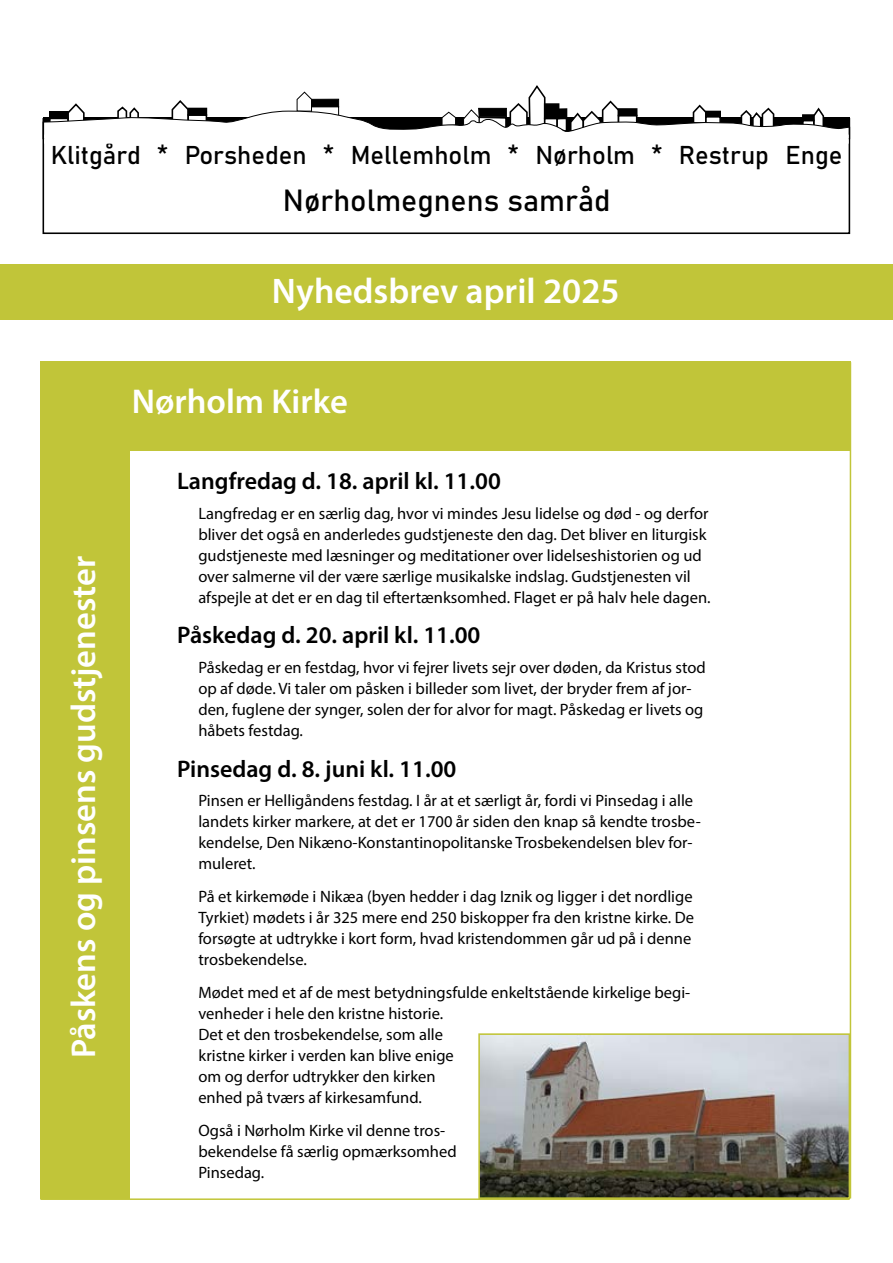
<style>
.page{position:relative;width:893px;height:1263px;background:#fff}
.page>*{position:absolute;margin:0;border:0;box-sizing:border-box;transform-origin:0 0}
.t1{font:600 35.7px "Myriad Pro";color:#fff}
.t2{font:600 34.5px "Myriad Pro";color:#fff}
.t3{font:30.15px "Bahnschrift";color:#000}
.t4{font:25.5px "Bahnschrift";color:#000}
.t5{font:600 24px "Myriad Pro";color:#000}
.t6{font:16.5px/21px "Myriad Pro";color:#000}
</style>
<div class="page">
<div style="left:0;top:264px;width:892px;height:56px;background:#c1c539"></div>
<svg style="left:42px;top:85px;width:805px;height:55px"></svg>
<div style="left:43px;top:117px;width:807px;height:117px;border:2px solid #000"></div>
<div style="left:44px;top:135px;width:805px;height:9px;background:#fff"></div>
<img style="left:481px;top:1036px;width:366px;height:160px">
<div style="left:478px;top:1033px;width:372px;height:166px;border:2px solid #c1c539"></div>
<div style="left:40px;top:432px;width:90px;height:767px;background:#c1c539"></div>
<hr style="left:850px;top:362px;width:1px;height:836px;background:#c1c539">
<hr style="left:40px;top:1198px;width:810px;height:2px;background:#c1c539">
<div style="left:40px;top:361px;width:810px;height:90px;background:#c1c539"></div>
<h3 class="t4" style="left:51px;top:136px;width:793px">Klitgård * Porsheden * Mellemholm * Nørholm * Restrup Enge</h3>
<h3 class="t3" style="left:283px;top:178px;width:329px">Nørholmegnens samråd</h3>
<h1 class="t1" style="left:272px;top:268px;width:349px">Nyhedsbrev april 2025</h1>
<h2 class="t2" style="left:62px;top:1058px;width:504px;rotate:-90deg">Påskens og pinsens gudstjenester</h2>
<h2 class="t2" style="left:132px;top:380px;width:218px">Nørholm Kirke</h2>
<h3 class="t5" style="left:177px;top:466px;width:325px">Langfredag d. 18. april kl. 11.00</h3>
<p class="t6" style="left:198px;top:502px;width:514px">Langfredag er en særlig dag, hvor vi mindes Jesu lidelse og død - og derfor bliver det også en anderledes gudstjeneste den dag. Det bliver en liturgisk gudstjeneste med læsninger og meditationer over lidelseshistorien og ud over salmerne vil der være særlige musikalske indslag. Gudstjenesten vil afspejle at det er en dag til eftertænksomhed. Flaget er på halv hele dagen.</p>
<h3 class="t5" style="left:177px;top:620px;width:305px">Påskedag d. 20. april kl. 11.00</h3>
<p class="t6" style="left:198px;top:656px;width:509px">Påskedag er en festdag, hvor vi fejrer livets sejr over døden, da Kristus stod op af døde. Vi taler om påsken i billeder som livet, der bryder frem af jor&shy;den, fuglene der synger, solen der for alvor for magt. Påskedag er livets og håbets festdag.</p>
<h3 class="t5" style="left:177px;top:753px;width:281px">Pinsedag d. 8. juni kl. 11.00</h3>
<p class="t6" style="left:198px;top:790px;width:504px">Pinsen er Helligåndens festdag. I år at et særligt år, fordi vi Pinsedag i alle landets kirker markere, at det er 1700 år siden den knap så kendte trosbe&shy;kendelse, Den Nikæno-Konstantinopolitanske Trosbekendelsen blev for&shy;muleret.</p>
<p class="t6" style="left:198px;top:886px;width:497px">På et kirkemøde i Nikæa (byen hedder i dag Iznik og ligger i det nordlige Tyrkiet) mødets i år 325 mere end 250 biskopper fra den kristne kirke. De forsøgte at udtrykke i kort form, hvad kristendommen går ud på i denne trosbekendelse.</p>
<p class="t6" style="left:198px;top:982px;width:493px">Mødet med et af de mest betydningsfulde enkeltstående kirkelige begi&shy;venheder i hele den kristne historie.<br>Det et den trosbekendelse, som alle<br>kristne kirker i verden kan blive enige<br>om og derfor udtrykker den kirken<br>enhed på tværs af kirkesamfund.</p>
<p class="t6" style="left:198px;top:1120px;width:260px">Også i Nørholm Kirke vil denne tros&shy;bekendelse få særlig opmærksomhed<br>Pinsedag.</p>
</div>
